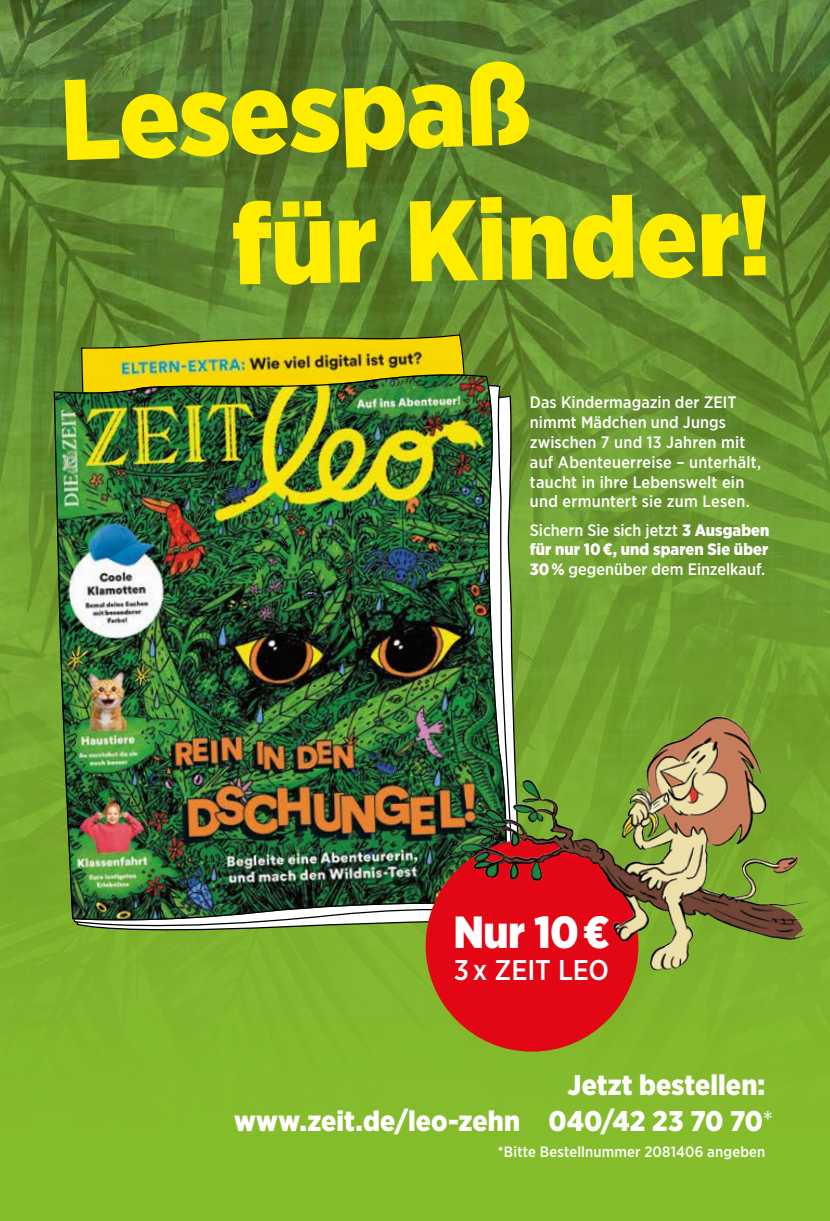
<style>
.page{position:relative;width:830px;height:1221px;background:#fff}
.page>*{position:absolute;margin:0;border:0;box-sizing:border-box;transform-origin:0 0}
.t1{font:900 114.3px "Gotham Narrow";color:#ffed00}
.t2{font:900 45px "Gotham Narrow";color:#fff}
.t3{font:900 28.5px/36px "Gotham Narrow";color:#fff;text-align:right}
.t4{font:500 28.5px "Gotham Narrow";letter-spacing:-.005em;color:#fff}
.t5{font:500 16.5px/19.8px "Gotham Narrow";letter-spacing:.01em;color:#fff}
.t6{font:500 15px "Gotham Narrow";letter-spacing:.01em;color:#fff}
.s1{font-weight:900}
.s2{font-weight:400}
</style>
<div class="page">
<img style="left:0;top:0;width:829px;height:1220px">
<img style="left:80px;top:333px;width:402px;height:38px">
<svg style="left:62px;top:381px;width:454px;height:551px"></svg>
<img style="left:53px;top:371px;width:456px;height:552px">
<div style="left:425px;top:838px;width:213px;height:213px;background:#e30614;border-radius:50%"></div>
<img style="left:450px;top:703px;width:370px;height:282px">
<h1 class="t1" style="left:57px;top:45px;width:472px;rotate:-2deg">Lesespaß</h1>
<h1 class="t1" style="left:230px;top:169px;width:541px;rotate:-1deg">für Kinder!</h1>
<p class="t5" style="left:529px;top:392px;width:233px">Das Kindermagazin der ZEIT nimmt Mädchen und Jungs zwischen 7 und 13 Jahren mit auf Abenteuerreise – unterhält, taucht in ihre Lebenswelt ein und ermuntert sie zum Lesen.</p>
<p class="t5" style="left:529px;top:519px;width:241px;text-align:justify">Sichern Sie sich jetzt <span class="s1">3 Ausgaben für nur 10 €, und sparen Sie über 30 %</span> gegenüber dem Einzelkauf.</p>
<h2 class="t2" style="left:453px;top:902px;width:158px">Nur 10 €</h2>
<h3 class="t4" style="left:453px;top:951px;width:157px">3 x ZEIT LEO</h3>
<h3 class="t3" style="left:234px;top:1066px;width:540px">Jetzt bestellen:<br>www.zeit.de/leo-zehn 040/42 23 70 70<span class="s2">*</span></h3>
<p class="t6" style="left:497px;top:1142px;width:269px">*Bitte Bestellnummer 2081406 angeben</p>
</div>
